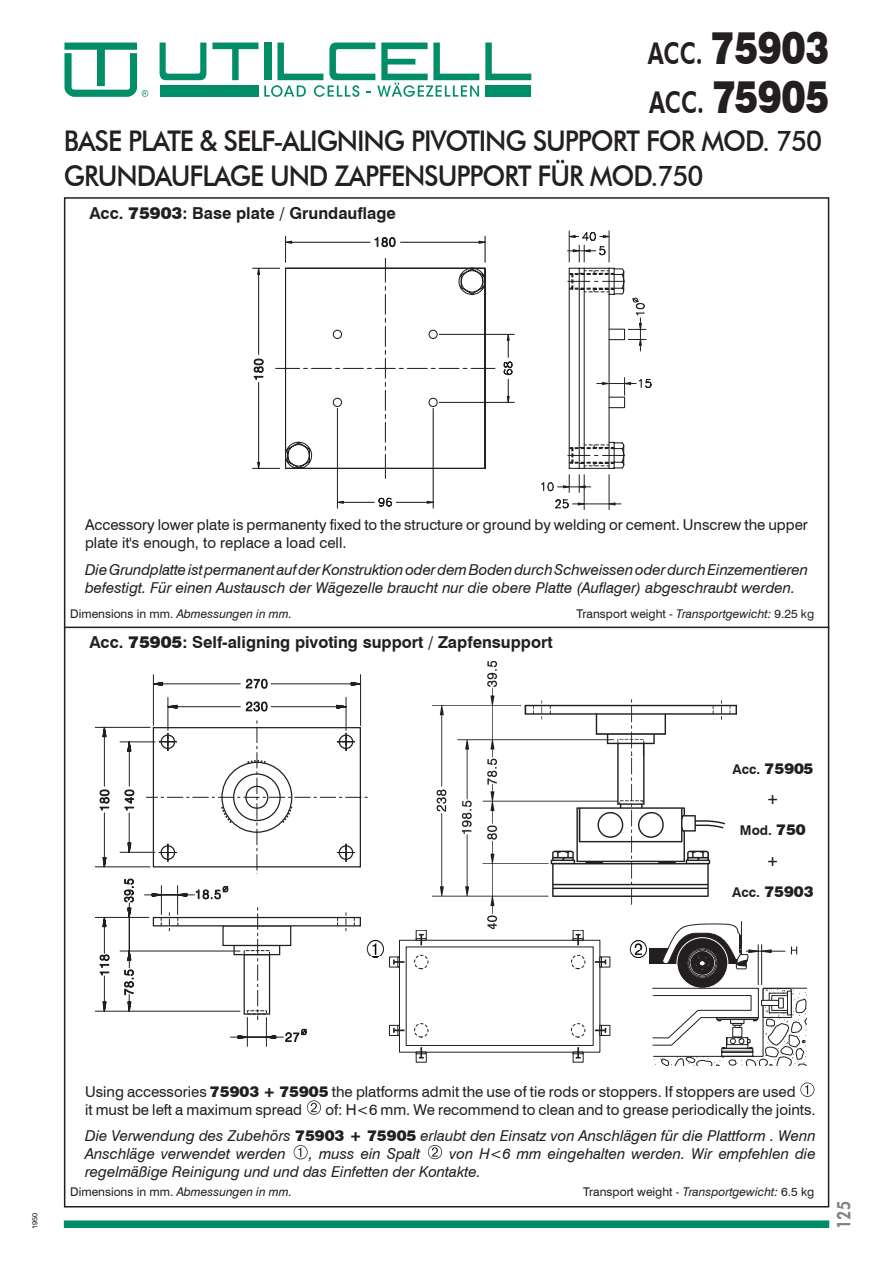
<style>
.page{position:relative;width:893px;height:1263px;background:#fff}
.page>*{position:absolute;margin:0;border:0;box-sizing:border-box;transform-origin:0 0}
.t1{font:900 45px "Swiss 721 BT";color:#231f20;scale:.8 1}
.TEXT_NEG_11P{font:500 28.5px "Futura BT";letter-spacing:-.04em;color:#231f20;scale:.93 1}
.Taula-gris_6col{font:800 18.9px "Futura BT";color:#808285;scale:.8 1}
.TEXT_NEG_11P-2{font:700 16.5px "Swiss 721 BT";color:#231f20}
.NOTA_CUADRO_2ª_pag{font:italic 15px/18px "Swiss 721 BT";color:#231f20}
.NOTA_CUADRO_2ª_pag-2{font:15px/18px "Swiss 721 BT";color:#231f20}
.t2{font:900 15px "Swiss 721 BT";color:#231f20}
.t3{font:700 15px "Swiss 721 BT";color:#231f20}
.t4{font:700 13.5px "Swiss 721 BT";color:#231f20}
.NOTA_CUADRO_2ª_pag-3{font:12px "Swiss 721 BT";color:#231f20}
.NOTA_CUADRO_2ª_pag-4{font:italic 12px "Swiss 721 BT";color:#231f20}
.CONEX-ELEC{font:7.5px "Swiss 721 BT";color:#231f20}
.s1{font-family:"Futura BT";font-weight:800;font-size:30px}
.s2{font-weight:900}
.s3{font-style:normal}
.s4{font-style:italic}
.s5{font-weight:700;font-size:13.5px}
.s6{font-weight:900;font-size:15px}
.s7{font-weight:900;font-style:normal}
</style>
<div class="page">
<div style="left:485px;top:85px;width:46px;height:12px;background:#008d68"></div>
<div style="left:160px;top:85px;width:98px;height:12px;background:#008d68"></div>
<svg style="left:64px;top:43px;width:84px;height:54px"></svg>
<svg style="left:485px;top:43px;width:46px;height:37px"></svg>
<svg style="left:264px;top:43px;width:215px;height:54px"></svg>
<div style="left:264px;top:43px;width:7px;height:37px;background:#008d68"></div>
<svg style="left:212px;top:43px;width:46px;height:37px"></svg>
<svg style="left:160px;top:43px;width:46px;height:37px"></svg>
<div style="left:64px;top:1220px;width:765px;height:8px;background:#008d68"></div>
<svg style="left:95px;top:674px;width:267px;height:373px"></svg>
<svg style="left:257px;top:907px;width:1px;height:113px"></svg>
<svg style="left:169px;top:912px;width:1px;height:20px"></svg>
<svg style="left:346px;top:912px;width:1px;height:20px"></svg>
<svg style="left:146px;top:720px;width:222px;height:154px"></svg>
<hr style="left:64px;top:627px;width:765px;height:1px;background:#231f20">
<svg style="left:800px;top:1082px;width:14px;height:15px"></svg>
<svg style="left:307px;top:1100px;width:14px;height:15px"></svg>
<svg style="left:294px;top:1145px;width:14px;height:14px"></svg>
<svg style="left:428px;top:1145px;width:14px;height:14px"></svg>
<img style="left:630px;top:941px;width:17px;height:17px">
<img style="left:367px;top:941px;width:17px;height:16px">
<img style="left:432px;top:662px;width:304px;height:267px">
<div style="left:649px;top:948px;width:88px;height:15px;background:#231f20"></div>
<svg style="left:652px;top:921px;width:155px;height:145px"></svg>
<div style="left:399px;top:940px;width:201px;height:112px;background:#fff;border:1px solid #231f20"></div>
<div style="left:406px;top:946px;width:187px;height:100px;background:#fff;border:1px solid #231f20"></div>
<div style="left:416px;top:930px;width:11px;height:10px;border:1px solid #231f20"></div>
<svg style="left:416px;top:934px;width:11px;height:11px"></svg>
<svg style="left:416px;top:1058px;width:11px;height:4px"></svg>
<svg style="left:416px;top:1047px;width:11px;height:11px"></svg>
<svg style="left:573px;top:930px;width:10px;height:4px"></svg>
<svg style="left:573px;top:934px;width:10px;height:11px"></svg>
<svg style="left:573px;top:1058px;width:10px;height:4px"></svg>
<svg style="left:573px;top:1047px;width:10px;height:11px"></svg>
<svg style="left:606px;top:1025px;width:4px;height:11px"></svg>
<svg style="left:595px;top:1025px;width:11px;height:11px"></svg>
<div style="left:389px;top:1025px;width:11px;height:11px;background:#fff;border:1px solid #231f20"></div>
<svg style="left:393px;top:1025px;width:11px;height:11px"></svg>
<svg style="left:606px;top:957px;width:4px;height:10px"></svg>
<svg style="left:595px;top:957px;width:11px;height:10px"></svg>
<div style="left:389px;top:957px;width:11px;height:10px;background:#fff;border:1px solid #231f20"></div>
<svg style="left:393px;top:957px;width:11px;height:10px"></svg>
<div style="left:414px;top:955px;width:14px;height:14px;border:1px dashed #231f20;border-radius:50%"></div>
<div style="left:414px;top:1023px;width:14px;height:14px;border:1px dashed #231f20;border-radius:50%"></div>
<div style="left:571px;top:1023px;width:14px;height:14px;border:1px dashed #231f20;border-radius:50%"></div>
<div style="left:571px;top:955px;width:14px;height:14px;border:1px dashed #231f20;border-radius:50%"></div>
<svg style="left:252px;top:236px;width:234px;height:273px"></svg>
<svg style="left:284px;top:267px;width:231px;height:202px"></svg>
<hr style="left:584px;top:474px;width:1px;height:36px;background:#231f20">
<hr style="left:609px;top:474px;width:1px;height:36px;background:#231f20">
<svg style="left:541px;top:231px;width:111px;height:278px"></svg>
<p class="t1" style="left:648px;top:21px;width:228px"><span class="s1">ACC.</span> 75903</p>
<p class="t1" style="left:649px;top:69px;width:226px"><span class="s1">ACC.</span> 75905</p>
<p class="TEXT_NEG_11P" style="left:64px;top:123px;width:817px">BASE PLATE &amp; SELF-ALIGNING PIVOTING SUPPORT FOR MOD. 750</p>
<p class="TEXT_NEG_11P" style="left:64px;top:158px;width:689px">GRUNDAUFLAGE UND ZAPFENSUPPORT FÜR MOD.750</p>
<p class="TEXT_NEG_11P-2" style="left:89px;top:201px;width:308px">Acc. <span class="s2">75903</span>: Base plate / Grundauflage</p>
<p class="NOTA_CUADRO_2ª_pag-2" style="left:85px;top:515px;width:724px">Accessory lower plate is permanenty fixed to the structure or ground by welding or cement. Unscrew the upper plate it's enough, to replace a load cell.</p>
<p class="NOTA_CUADRO_2ª_pag" style="left:85px;top:560px;width:724px">Die Grundplatte ist permanent auf der Konstruktion oder dem Boden durch Schweissen oder durch Einzementieren befestigt. Für einen Austausch der Wägezelle braucht nur die obere Platte (Auflager) abgeschraubt werden.</p>
<p class="NOTA_CUADRO_2ª_pag-4" style="left:70px;top:605px;width:223px"><span class="s3">Dimensions in mm.</span> Abmessungen in mm.</p>
<p class="NOTA_CUADRO_2ª_pag-3" style="left:577px;top:605px;width:239px">Transport weight - <span class="s4">Transportgewicht:</span> 9.25 kg</p>
<p class="TEXT_NEG_11P-2" style="left:89px;top:631px;width:465px">Acc. <span class="s2">75905</span>: Self-aligning pivoting support / Zapfensupport</p>
<p class="t2" style="left:732px;top:759px;width:82px"><span class="s5">Acc.</span> 75905</p>
<p class="t3" style="left:767px;top:789px;width:14px">+</p>
<p class="t4" style="left:740px;top:821px;width:67px">Mod. <span class="s6">750</span></p>
<p class="t3" style="left:767px;top:850px;width:14px">+</p>
<p class="t2" style="left:732px;top:882px;width:83px"><span class="s5">Acc.</span> 75903</p>
<p class="CONEX-ELEC" style="left:30px;top:1229px;width:18px;rotate:-90deg">1950</p>
<p class="NOTA_CUADRO_2ª_pag-2" style="left:85px;top:1082px;width:712px">Using accessories <span class="s2">75903 + 75905</span> the platforms admit the use of tie rods or stoppers. If stoppers are used it must be left a maximum spread</p>
<p class="NOTA_CUADRO_2ª_pag-2" style="left:325px;top:1100px;width:492px">of: H&lt;6 mm. We recommend to clean and to grease periodically the joints.</p>
<p class="NOTA_CUADRO_2ª_pag" style="left:85px;top:1126px;width:732px">Die Verwendung des Zubehörs <span class="s7">75903 + 75905</span> erlaubt den Einsatz von Anschlägen für die Plattform . Wenn<br>Anschläge verwendet werden</p>
<p class="NOTA_CUADRO_2ª_pag" style="left:309px;top:1144px;width:113px">, muss ein Spalt</p>
<p class="NOTA_CUADRO_2ª_pag" style="left:85px;top:1144px;width:732px;text-indent:364px">von H&lt;6 mm eingehalten werden. Wir empfehlen die regelmäßige Reinigung und und das Einfetten der Kontakte.</p>
<p class="NOTA_CUADRO_2ª_pag-4" style="left:70px;top:1183px;width:223px"><span class="s3">Dimensions in mm.</span> Abmessungen in mm.</p>
<p class="NOTA_CUADRO_2ª_pag-3" style="left:583px;top:1183px;width:233px">Transport weight - <span class="s4">Transportgewicht:</span> 6.5 kg</p>
<p class="Taula-gris_6col" style="left:832px;top:1229px;width:36px;rotate:-90deg">125</p>
</div>
